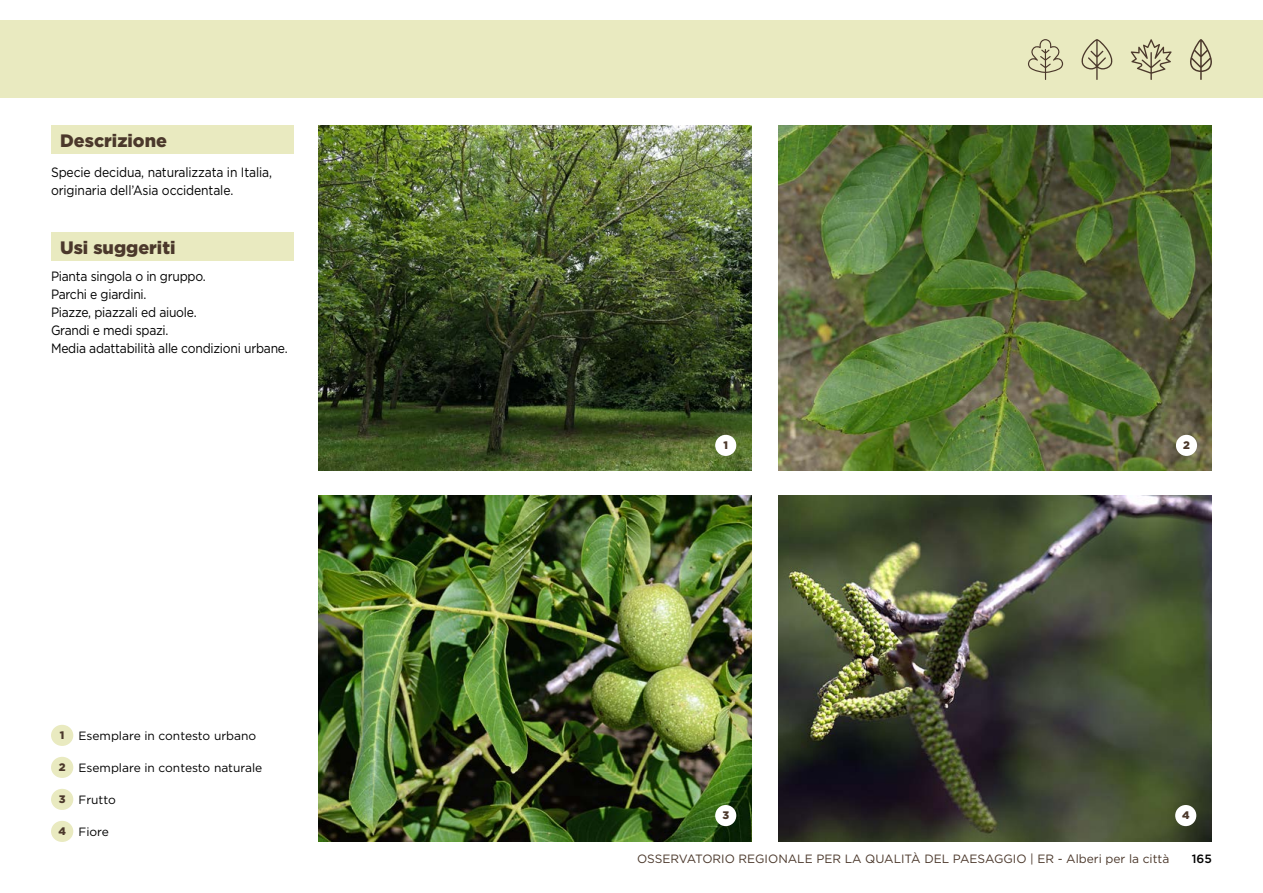
<style>
.page{position:relative;width:1263px;height:893px;background:#fff}
.page>*{position:absolute;margin:0;border:0;box-sizing:border-box;transform-origin:0 0}
.t1{font:900 18px "Gotham";color:#4b382b}
.t2{font:13.5px/18px "Gotham";letter-spacing:-.02em;color:#000;scale:.9 1}
.t3{font:12px "Gotham";color:#000}
.t4{font:12px "Gotham";color:#4b382b}
.t5{font:500 12px "Gotham";color:#000}
.t6{font:900 10.95px "Gotham";color:#4b382b}
.s1{font-weight:900;font-size:10.95px;color:#4b382b}
</style>
<div class="page">
<div style="left:0;top:20px;width:1263px;height:77px;background:#e9eac0"></div>
<svg style="left:1081px;top:39px;width:32px;height:41px"></svg>
<svg style="left:1131px;top:39px;width:40px;height:41px"></svg>
<svg style="left:1190px;top:39px;width:22px;height:41px"></svg>
<svg style="left:1028px;top:39px;width:35px;height:41px"></svg>
<img style="left:779px;top:125px;width:433px;height:346px">
<img style="left:318px;top:125px;width:433px;height:346px">
<img style="left:779px;top:496px;width:433px;height:345px">
<img style="left:318px;top:496px;width:433px;height:345px">
<div style="left:715px;top:435px;width:21px;height:21px;background:#fff;border-radius:50%"></div>
<div style="left:1176px;top:435px;width:21px;height:21px;background:#fff;border-radius:50%"></div>
<div style="left:715px;top:805px;width:21px;height:21px;background:#fff;border-radius:50%"></div>
<div style="left:1175px;top:805px;width:21px;height:21px;background:#fff;border-radius:50%"></div>
<div style="left:51px;top:725px;width:22px;height:21px;background:#e9eac0;border-radius:50%"></div>
<div style="left:51px;top:757px;width:22px;height:21px;background:#e9eac0;border-radius:50%"></div>
<div style="left:51px;top:789px;width:22px;height:21px;background:#e9eac0;border-radius:50%"></div>
<div style="left:51px;top:821px;width:22px;height:21px;background:#e9eac0;border-radius:50%"></div>
<div style="left:51px;top:232px;width:242px;height:29px;background:#e9eac0"></div>
<div style="left:51px;top:125px;width:242px;height:29px;background:#e9eac0"></div>
<h1 class="t1" style="left:60px;top:128px;width:108px">Descrizione</h1>
<p class="t2" style="left:51px;top:163px;width:247px">Specie decidua, naturalizzata in Italia, originaria dell’Asia occidentale.</p>
<h1 class="t1" style="left:60px;top:235px;width:117px">Usi suggeriti</h1>
<p class="t2" style="left:51px;top:266px;width:264px">Pianta singola o in gruppo.<br>Parchi e giardini.<br>Piazze, piazzali ed aiuole.<br>Grandi e medi spazi.<br>Media adattabilità alle condizioni urbane.</p>
<p class="t3" style="left:60px;top:728px;width:198px"><span class="s1">1</span> Esemplare in contesto urbano</p>
<p class="t3" style="left:59px;top:760px;width:205px"><span class="s1">2</span> Esemplare in contesto naturale</p>
<p class="t3" style="left:59px;top:792px;width:59px"><span class="s1">3</span> Frutto</p>
<p class="t3" style="left:58px;top:824px;width:52px"><span class="s1">4</span> Fiore</p>
<p class="t6" style="left:723px;top:438px;width:6px">1</p>
<p class="t6" style="left:1183px;top:438px;width:8px">2</p>
<p class="t6" style="left:722px;top:808px;width:8px">3</p>
<p class="t6" style="left:1182px;top:808px;width:9px">4</p>
<p class="t4" style="left:637px;top:851px;width:534px">OSSERVATORIO REGIONALE PER LA QUALITÀ DEL PAESAGGIO | ER - Alberi per la città</p>
<p class="t5" style="left:1192px;top:850px;width:22px">165</p>
</div>
